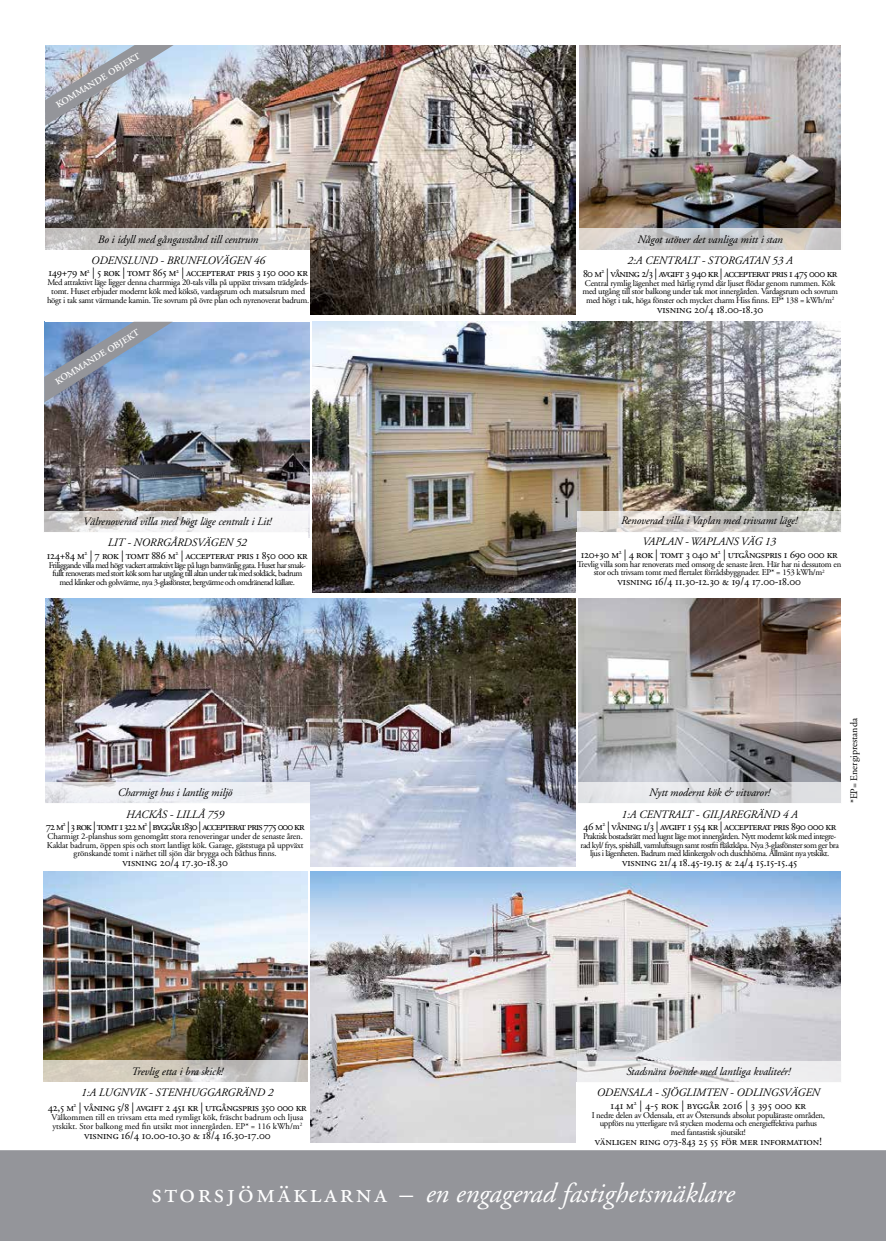
<style>
.page{position:relative;width:886px;height:1241px;background:#fff}
.page>*{position:absolute;margin:0;border:0;box-sizing:border-box;transform-origin:0 0}
.t1{font:italic 27.5px "Adobe Garamond";color:#fff}
.t2{font:13.75px "Adobe Garamond Regular SC";color:#fff}
.t3{font:italic 11.38px/21.2px "Adobe Garamond";letter-spacing:-.01em;color:#000;text-align:center}
.t4{font:11.38px "Adobe Garamond Regular SC";letter-spacing:-.01em;color:#000}
.t5{font:11.38px "Adobe Garamond Regular SC";letter-spacing:-.03em;color:#000}
.t6{font:11.38px "Adobe Garamond Regular SC";letter-spacing:-.08em;color:#000}
.t7{font:11.38px "Adobe Garamond Regular SC";letter-spacing:-.06em;color:#000}
.t8{font:11.38px "Adobe Garamond Regular SC";letter-spacing:-.05em;color:#000}
.t9{font:11.38px "Adobe Garamond Regular SC";color:#000}
.t10{font:10px "Adobe Garamond";color:#000}
.t11{font:8.75px/8.8px "Adobe Garamond";letter-spacing:-.03em;color:#000;text-align:center}
.t12{font:8.75px/8.8px "Adobe Garamond";letter-spacing:-.06em;color:#000;text-align:center}
.t13{font:8.75px/8.8px "Adobe Garamond";letter-spacing:-.05em;color:#000;text-align:center}
.t14{font:8.75px/8.8px "Adobe Garamond";color:#000}
.s1{font-family:"Adobe Garamond Regular SC";font-style:normal}
</style>
<div class="page">
<img style="left:45px;top:598px;width:530px;height:268px">
<img style="left:44px;top:321px;width:266px;height:217px">
<img style="left:43px;top:871px;width:264px;height:211px">
<img style="left:313px;top:321px;width:528px;height:271px">
<img style="left:311px;top:871px;width:530px;height:271px">
<div style="left:44px;top:532px;width:264px;height:63px;background:#fff"></div>
<div style="left:44px;top:1081px;width:264px;height:63px;background:#fff"></div>
<div style="left:577px;top:532px;width:264px;height:63px;background:#fff"></div>
<div style="left:577px;top:1081px;width:264px;height:63px;background:#fff"></div>
<svg style="left:44px;top:511px;width:264px;height:21px;fill:#f3f3f5"></svg>
<svg style="left:44px;top:1060px;width:264px;height:21px;background:#cfcbc2"></svg>
<svg style="left:577px;top:511px;width:264px;height:21px;background:#d2d0cb"></svg>
<svg style="left:577px;top:1061px;width:264px;height:21px;fill:#eeeeef"></svg>
<img style="left:578px;top:598px;width:262px;height:184px">
<svg style="left:578px;top:782px;width:263px;height:21px;background:#dcdde0"></svg>
<div style="left:45px;top:803px;width:264px;height:65px;background:#fff"></div>
<svg style="left:45px;top:782px;width:264px;height:21px;fill:#edeff4"></svg>
<img style="left:45px;top:45px;width:530px;height:269px">
<img style="left:579px;top:45px;width:261px;height:184px">
<svg style="left:579px;top:229px;width:262px;height:21px;background:#c9c7c6"></svg>
<div style="left:46px;top:250px;width:264px;height:71px;background:#fff"></div>
<svg style="left:46px;top:229px;width:264px;height:21px;background:#c8c6c3"></svg>
<div style="left:0;top:1150px;width:886px;height:90px;background:#94959a"></div>
<img style="left:45px;top:45px;width:129px;height:81px">
<svg style="left:44px;top:322px;width:129px;height:80px;background:#879dbb"></svg>
<h2 class="t2" style="left:52px;top:98px;width:99px;rotate:-32deg">kommande objekt</h2>
<h3 class="t3" style="left:91px;top:228px;width:175px">Bo i idyll med gångavstånd till centrum<br>ODENSLUND - BRUNFLOVÄGEN 46</h3>
<h3 class="t5" style="left:49px;top:266px;width:261px">149+79 m<sup>2</sup> | 5 rok | tomt 865 m<sup>2</sup> | accepterat pris 3 150 000 kr</h3>
<p class="t11" style="left:47px;top:278px;width:264px">Med attraktivt läge ligger denna charrmiga 20-tals villa på uppäxt trivsam trädgårds&shy;tomt. Huset erbjuder modernt kök med köksö, vardagsrum och matsalsrum med högt i tak samt värmande kamin. Tre sovrum på övre plan och nyrenoverat badrum.</p>
<h2 class="t2" style="left:51px;top:375px;width:99px;rotate:-32deg">kommande objekt</h2>
<h3 class="t3" style="left:83px;top:511px;width:190px">Välrenoverad villa med högt läge centralt i Lit!<br>LIT - NORRGÅRDSVÄGEN 52</h3>
<h3 class="t5" style="left:47px;top:549px;width:262px">124+84 m<sup>2</sup> | 7 rok | tomt 886 m<sup>2</sup> | accepterat pris 1 850 000 kr</h3>
<p class="t12" style="left:49px;top:560px;width:259px">Friliggande villa med högt vackert attraktivt läge på lugn barnvänlig gata. Huset har smak&shy;fullt renoverats med stort kök som har utgång till altan under tak med soldäck, badrum med klinker och golvvärme, nya 3-glasfönster, bergvärme och omdränerad källare.</p>
<h3 class="t3" style="left:118px;top:782px;width:116px">Charmigt hus i lantlig miljö<br>HACKÅS - LILLÅ 759</h3>
<h3 class="t6" style="left:46px;top:820px;width:260px">72 m<sup>2</sup> | 3 rok | tomt 1 322 m<sup>2</sup> | byggår 1830 | accepterat pris 775 000 kr</h3>
<p class="t11" style="left:47px;top:831px;width:258px">Charmigt 2-planshus som genomgått stora renoveringar under de senaste åren.<br>Kaklat badrum, öppen spis och stort lantligt kök. Garage, gäststuga på uppväxt grönskande tomt i närhet till sjön där brygga och båthus finns.</p>
<h3 class="t4" style="left:123px;top:856px;width:107px">visning 20/4 17.30-18.30</h3>
<h3 class="t3" style="left:627px;top:229px;width:167px">Något utöver det vanliga mitt i stan<br>2:A CENTRALT - STORGATAN 53 A</h3>
<h3 class="t7" style="left:583px;top:267px;width:256px">80 m<sup>2</sup> | våning 2/3 | avgift 3 940 kr | accepterat pris 1 475 000 kr</h3>
<p class="t11" style="left:582px;top:278px;width:257px">Central rymlig lägenhet med härlig rymd där ljuset flödar genom rummen. Kök med utgång till stor balkong under tak mot innergården. Vardagsrum och sovrum med högt i tak, höga fönster och mycket charm Hiss finns. EP* 138 = kWh/m<sup>2</sup></p>
<h3 class="t4" style="left:657px;top:303px;width:108px">visning 20/4 18.00-18.30</h3>
<h3 class="t3" style="left:621px;top:510px;width:178px">Renoverad villa i Vaplan med trivsamt läge!<br>VAPLAN - WAPLANS VÄG 13</h3>
<h3 class="t5" style="left:581px;top:548px;width:258px">120+30 m<sup>2</sup> | 4 rok | tomt 3 040 m<sup>2</sup> | utgångspris 1 690 000 kr</h3>
<p class="t11" style="left:577px;top:559px;width:266px">Trevlig villa som har renoverats med omsorg de senaste åren. Här har ni dessutom en stor och trivsam tomt med flertalet förrådsbyggnader. EP* = 153 kWh/m<sup>2</sup></p>
<h3 class="t4" style="left:617px;top:575px;width:185px">visning 16/4 11.30-12.30 &amp; 19/4 17.00-18.00</h3>
<h3 class="t3" style="left:622px;top:782px;width:178px">Nytt modernt kök &amp; vitvaror!<br>1:A CENTRALT - GILJAREGRÄND 4 A</h3>
<h3 class="t8" style="left:583px;top:820px;width:254px">46 m<sup>2</sup> | våning 1/3 | avgift 1 554 kr | accepterat pris 890 000 kr</h3>
<p class="t13" style="left:580px;top:831px;width:260px">Praktisk bostadsrätt med lugnt läge mot innergården. Nytt modernt kök med integre&shy;rad kyl/ frys, spishäll, varmluftsugn samt rostfri fläktkåpa. Nya 3-glasfönster som ger bra ljus i lägenheten. Badrum med klinkergolv och duschhörna. Allmänt nya ytskikt.</p>
<h3 class="t4" style="left:622px;top:856px;width:177px">visning 21/4 18.45-19.15 &amp; 24/4 15.15-15.45</h3>
<p class="t10" style="left:848px;top:803px;width:87px;rotate:-90deg">*EP= Energiprestanda</p>
<h3 class="t3" style="left:81px;top:1060px;width:193px">Trevlig etta i bra skick!<br>1:A LUGNVIK - STENHUGGARGRÄND 2</h3>
<h3 class="t5" style="left:48px;top:1101px;width:260px">42,5 m<sup>2</sup> | våning 5/8 | avgift 2 451 kr | utgångspris 350 000 kr</h3>
<p class="t14" style="left:51px;top:1112px;width:253px">Välkommen till en trivsam etta med rymligt kök, fräscht badrum och ljusa ytskikt. Stor balkong med fin utsikt mot innergården. EP* = 116 kWh/m<sup>2</sup></p>
<h3 class="t4" style="left:84px;top:1128px;width:188px">visning 16/4 10.00-10.30 &amp; 18/4 16.30-17.00</h3>
<h3 class="t3" style="left:597px;top:1061px;width:225px">Stadsnära boende med lantliga kvaliteér!<br>ODENSALA - SJÖGLIMTEN - ODLINGSVÄGEN</h3>
<h3 class="t9" style="left:611px;top:1098px;width:197px">141 m<sup>2</sup> | 4-5 rok | byggår 2016 | 3 395 000 kr</h3>
<p class="t11" style="left:592px;top:1110px;width:235px">I nedre delen av Odensala, ett av Östersunds absolut populäraste områden, uppförs nu ytterligare två stycken moderna och energieffektiva parhus med fantastisk sjöutsikt!</p>
<h3 class="t4" style="left:595px;top:1135px;width:228px">vänligen ring 073-843 25 55 för mer information!</h3>
<h1 class="t1" style="left:151px;top:1178px;width:585px"><span class="s1">storsjömäklarna –</span> en engagerad fastighetsmäklare</h1>
</div>
